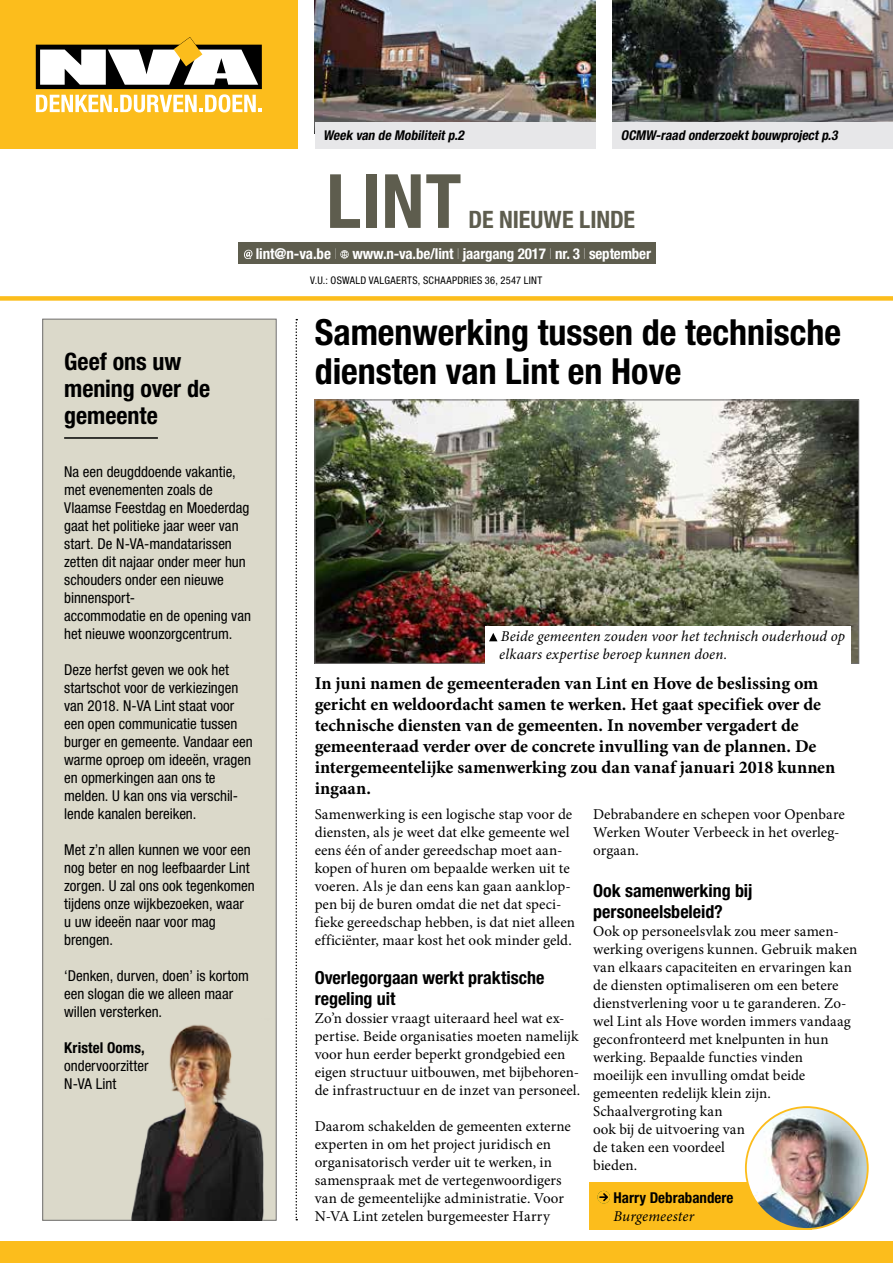
<style>
.page{position:relative;width:893px;height:1263px;background:#fff}
.page>*{position:absolute;margin:0;border:0;box-sizing:border-box;transform-origin:0 0}
.t1{font:700 condensed 75px "Helvetica Neue LT Std";color:#5e5d4e}
.t2{font:700 condensed 36px/39px "Helvetica Neue LT Std";color:#000}
.t3{font:700 condensed 24px/27px "Helvetica Neue LT Std";color:#000}
.t4{font:700 condensed 24px "Helvetica Neue LT Std";letter-spacing:-.005em;color:#5e5d4e}
.t5{font:700 18px/21px "Minion Pro";letter-spacing:-.005em;color:#000}
.t6{font:700 condensed 18px/21px "Helvetica Neue LT Std";color:#000}
.t7{font:15px/18px "Minion Pro";color:#000}
.t8{font:condensed 15px/18px "Helvetica Neue LT Std";color:#000}
.t9{font:italic 15px/18px "Minion Pro";letter-spacing:.005em;color:#000}
.t10{font:700 condensed 15px "Helvetica Neue LT Std";letter-spacing:-.01em;color:#fff}
.t11{font:700 condensed 15px "Helvetica Neue LT Std";color:#000}
.t12{font:italic 700 condensed 13.5px "Helvetica Neue LT Std";color:#000}
.t13{font:condensed 10.5px "Helvetica Neue LT Std";letter-spacing:.03em;color:#000}
.s1{font-weight:200}
</style>
<div class="page">
<div style="left:0;top:0;width:298px;height:149px;background:#fcbd1c"></div>
<svg style="left:36px;top:37px;width:226px;height:75px"></svg>
<div style="left:0;top:1242px;width:893px;height:21px;background:#fcbd1c"></div>
<div style="left:238px;top:242px;width:417px;height:22px;background:#5e5d4e"></div>
<svg style="left:244px;top:250px;width:8px;height:9px"></svg>
<svg style="left:340px;top:250px;width:9px;height:9px"></svg>
<div style="left:0;top:296px;width:893px;height:5px;background:#fcbd1c"></div>
<svg style="left:296px;top:319px;width:1px;height:901px"></svg>
<div style="left:43px;top:319px;width:233px;height:901px;background:#dbd9ca"></div>
<hr style="left:64px;top:437px;width:94px;height:2px;background:#000">
<img style="left:317px;top:402px;width:540px;height:260px">
<div style="left:485px;top:626px;width:365px;height:38px;background:#fff"></div>
<svg style="left:489px;top:633px;width:8px;height:8px"></svg>
<img style="left:117px;top:1025px;width:155px;height:195px">
<div style="left:589px;top:1182px;width:222px;height:48px;background:#fcbd1c"></div>
<svg style="left:597px;top:1191px;width:13px;height:12px"></svg>
<img style="left:746px;top:1107px;width:121px;height:122px">
<div style="left:745px;top:1106px;width:124px;height:124px;border:2px solid #fcbd1c;border-radius:50%"></div>
<img style="left:612px;top:0;width:281px;height:122px">
<img style="left:315px;top:0;width:280px;height:122px">
<div style="left:315px;top:122px;width:280px;height:27px;background:#e7e7e9"></div>
<div style="left:612px;top:122px;width:281px;height:27px;background:#e7e7e9"></div>
<p class="t12" style="left:323px;top:127px;width:145px">Week van de Mobiliteitp.2</p>
<p class="t12" style="left:621px;top:127px;width:221px">OCMW-raad onderzoektbouwprojectp.3</p>
<h1 class="t1" style="left:326px;top:156px;width:137px">LINT</h1>
<h3 class="t4" style="left:468px;top:205px;width:168px">DE NIEUWE LINDE</h3>
<p class="t10" style="left:256px;top:244px;width:397px">lint@n-va.be <span class="s1">I</span> www.n-va.be/lint <span class="s1">I</span> jaargang 2017 <span class="s1">I</span> nr. 3 <span class="s1">I</span> september</p>
<p class="t13" style="left:310px;top:274px;width:234px">V.U.: OSWALD VALGAERTS, SCHAAPDRIES 36, 2547 LINT</p>
<h3 class="t3" style="left:64px;top:348px;width:148px">Geef ons uw mening over de gemeente</h3>
<p class="t8" style="left:64px;top:462px;width:188px">Na een deugddoende vakantie, met evenementen zoals de<br>Vlaamse Feestdag en Moederdag gaat het politieke jaar weer van start. De N-VA-mandatarissen zetten dit najaar onder meer hun schouders onder een nieuwe binnensport-<br>accommodatie en de opening van het nieuwe woonzorgcentrum.</p>
<p class="t8" style="left:64px;top:660px;width:190px">Deze herfst geven we ook het startschot voor de verkiezingen van 2018. N-VA Lint staat voor een open communicatie tussen burger en gemeente. Vandaar een warme oproep om ideeën, vragen en opmerkingen aan ons te melden. U kan ons via verschil&shy;lende kanalen bereiken.</p>
<p class="t8" style="left:64px;top:840px;width:192px">Met z’n allen kunnen we voor een nog beter en nog leefbaarder Lint zorgen. U zal ons ook tegenkomen tijdens onze wijkbezoeken, waar<br>u uw ideeën naar voor mag brengen.</p>
<p class="t8" style="left:64px;top:966px;width:186px">‘Denken, durven, doen’ is kortom een slogan die we alleen maar willen versterken.</p>
<p class="t11" style="left:64px;top:1038px;width:82px">Kristel Ooms,</p>
<p class="t8" style="left:64px;top:1056px;width:86px">ondervoorzitter<br>N-VA Lint</p>
<h2 class="t2" style="left:315px;top:312px;width:528px">Samenwerking tussen de technische diensten van Lint en Hove</h2>
<p class="t9" style="left:499px;top:627px;width:347px">Beide gemeenten zouden voor het technisch ouderhoud op elkaars expertise beroep kunnen doen.</p>
<p class="t5" style="left:315px;top:673px;width:522px">In juni namen de gemeenteraden van Lint en Hove de beslissing om gericht en weldoordacht samen te werken. Het gaat specifiek over de technische diensten van de gemeenten. In november vergadert de gemeenteraad verder over de concrete invulling van de plannen. De intergemeentelijke samenwerking zou dan vanaf januari 2018 kunnen ingaan.</p>
<p class="t7" style="left:315px;top:805px;width:262px">Samenwerking is een logische stap voor de diensten, als je weet dat elke gemeente wel eens één of ander gereedschap moet aan&shy;kopen of huren om bepaalde werken uit te voeren. Als je dan eens kan gaan aanklop&shy;pen bij de buren omdat die net dat speci&shy;fieke gereedschap hebben, is dat niet alleen efficiënter, maar kost het ook minder geld.</p>
<p class="t6" style="left:315px;top:967px;width:231px">Overlegorgaan werkt praktische regeling uit</p>
<p class="t7" style="left:315px;top:1009px;width:267px">Zo’n dossier vraagt uiteraard heel wat ex&shy;pertise. Beide organisaties moeten namelijk voor hun eerder beperkt grondgebied een eigen structuur uitbouwen, met bijbehoren&shy;de infrastructuur en de inzet van personeel.</p>
<p class="t7" style="left:315px;top:1117px;width:258px">Daarom schakelden de gemeenten externe experten in om het project juridisch en organisatorisch verder uit te werken, in samenspraak met de vertegenwoordigers van de gemeentelijke administratie. Voor N-VA Lint zetelen burgemeester Harry</p>
<p class="t7" style="left:593px;top:805px;width:253px">Debrabandere en schepen voor Openbare<br>Werken Wouter Verbeeck in het overleg&shy;orgaan.</p>
<p class="t6" style="left:593px;top:880px;width:161px">Ook samenwerking bij personeelsbeleid?</p>
<p class="t7" style="left:593px;top:922px;width:266px">Ook op personeelsvlak zou meer samen&shy;werking overigens kunnen. Gebruik maken van elkaars capaciteiten en ervaringen kan de diensten optimaliseren om een betere dienstverlening voor u te garanderen. Zo&shy;wel Lint als Hove worden immers vandaag geconfronteerd met knelpunten in hun werking. Bepaalde functies vinden<br>moeilijk een invulling omdat beide gemeenten redelijk klein zijn.<br>Schaalvergroting kan<br>ook bij de uitvoering van<br>de taken een voordeel<br>bieden.</p>
<p class="t11" style="left:614px;top:1189px;width:121px">Harry Debrabandere</p>
<p class="t9" style="left:614px;top:1207px;width:82px">Burgemeester</p>
</div>
